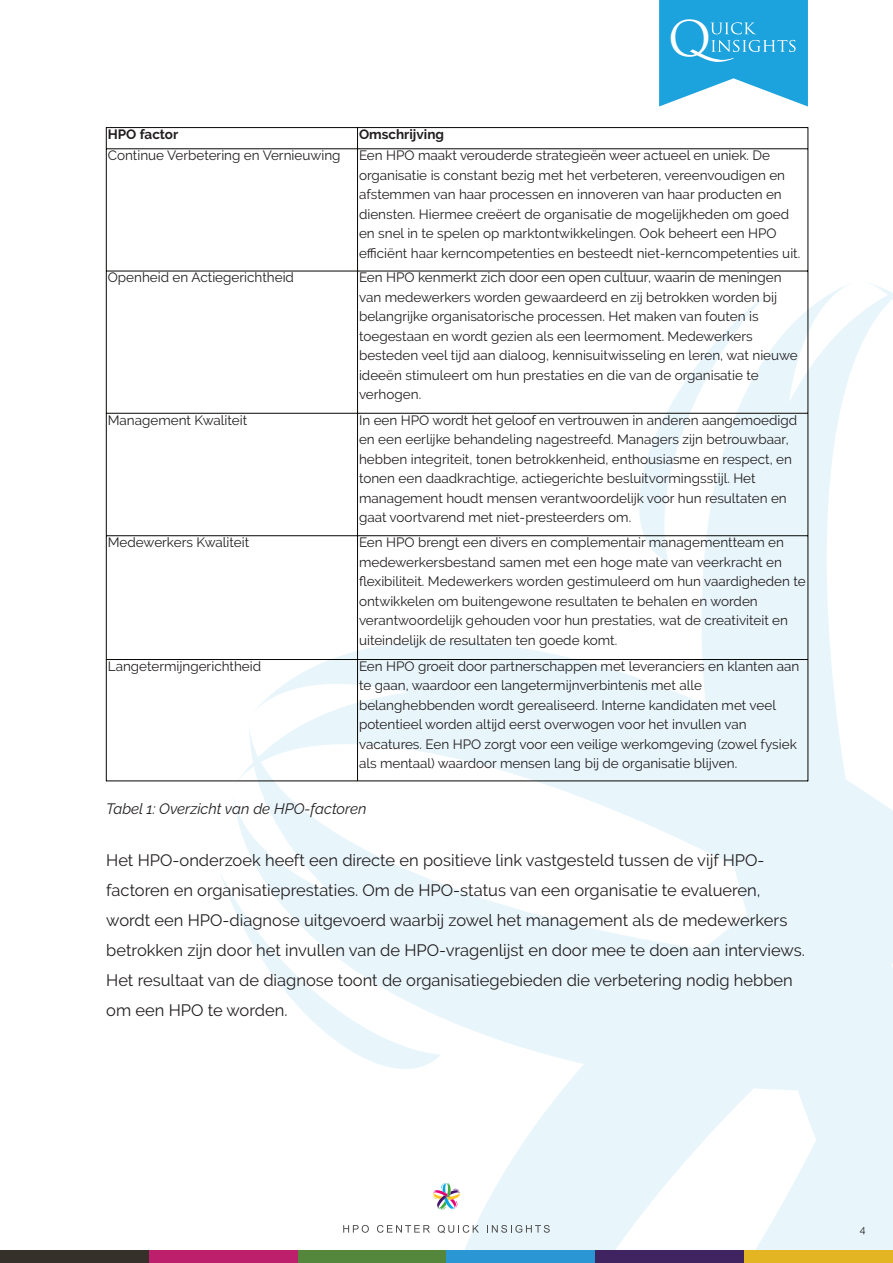
<style>
.page{position:relative;width:893px;height:1263px;background:#fff}
.page>*{position:absolute;margin:0;border:0;box-sizing:border-box;transform-origin:0 0}
.t1{font:47.85px "Trajan Pro";color:#fff}
.t2{font:16.5px/30px "Raleway";color:#231f20}
.t3{font:italic 15px "Raleway";color:#231f20}
.t4{font:13.5px/19.5px "Raleway";color:#231f20}
.t5{font:700 13.5px "Raleway";color:#231f20}
.t6{font:10.5px "Raleway";color:#231f20}
</style>
<div class="page">
<svg style="left:659px;top:0;width:149px;height:107px"></svg>
<svg style="left:437px;top:962px;width:182px;height:288px;fill:#e8f5fb"></svg>
<svg style="left:233px;top:641px;width:386px;height:321px"></svg>
<svg style="left:619px;top:280px;width:274px;height:970px"></svg>
<svg style="left:221px;top:871px;width:220px;height:217px"></svg>
<div style="left:0;top:1250px;width:149px;height:13px;background:#36302a"></div>
<div style="left:149px;top:1250px;width:149px;height:13px;background:#bd1f6c"></div>
<div style="left:298px;top:1250px;width:148px;height:13px;background:#54873c"></div>
<div style="left:446px;top:1250px;width:149px;height:13px;background:#2a96d3"></div>
<div style="left:595px;top:1250px;width:149px;height:13px;background:#402361"></div>
<div style="left:744px;top:1250px;width:149px;height:13px;background:#e4b522"></div>
<svg style="left:343px;top:1225px;width:26px;height:8px"></svg>
<svg style="left:377px;top:1225px;width:53px;height:8px"></svg>
<svg style="left:438px;top:1225px;width:41px;height:8px"></svg>
<svg style="left:487px;top:1225px;width:63px;height:8px"></svg>
<div style="left:428px;top:1177px;width:37px;height:38px;background:#fff;border-radius:50%"></div>
<svg style="left:432px;top:1182px;width:29px;height:28px"></svg>
<hr style="left:106px;top:127px;width:1px;height:654px;background:#080704">
<hr style="left:807px;top:127px;width:1px;height:654px;background:#080704">
<hr style="left:357px;top:128px;width:1px;height:653px;background:#080704">
<hr style="left:106px;top:127px;width:702px;height:1px;background:#080704">
<hr style="left:106px;top:148px;width:702px;height:1px;background:#080704">
<hr style="left:106px;top:271px;width:702px;height:1px;background:#080704">
<hr style="left:106px;top:413px;width:702px;height:1px;background:#080704">
<hr style="left:106px;top:535px;width:702px;height:1px;background:#080704">
<hr style="left:106px;top:659px;width:702px;height:1px;background:#080704">
<hr style="left:106px;top:780px;width:702px;height:1px;background:#080704">
<h1 class="t1" style="left:668px;top:12px;width:45px">O</h1>
<p class="t5" style="left:108px;top:126px;width:72px">HPO factor</p>
<p class="t5" style="left:359px;top:126px;width:87px">Omschrijving</p>
<p class="t4" style="left:108px;top:146px;width:234px">Continue Verbetering en Vernieuwing</p>
<p class="t4" style="left:359px;top:146px;width:443px">Een HPO maakt verouderde strategieën weer actueel en uniek. De organisatie is constant bezig met het verbeteren, vereenvoudigen en afstemmen van haar processen en innoveren van haar producten en diensten. Hiermee creëert de organisatie de mogelijkheden om goed en snel in te spelen op marktontwikkelingen. Ook beheert een HPO efficiënt haar kerncompetenties en besteedt niet-kerncompetenties uit.</p>
<p class="t4" style="left:108px;top:268px;width:188px">Openheid en Actiegerichtheid</p>
<p class="t4" style="left:359px;top:268px;width:440px">Een HPO kenmerkt zich door een open cultuur, waarin de meningen van medewerkers worden gewaardeerd en zij betrokken worden bij belangrijke organisatorische processen. Het maken van fouten is toegestaan en wordt gezien als een leermoment. Medewerkers besteden veel tijd aan dialoog, kennisuitwisseling en leren, wat nieuwe ideeën stimuleert om hun prestaties en die van de organisatie te verhogen.</p>
<p class="t4" style="left:108px;top:410px;width:141px">Management Kwaliteit</p>
<p class="t4" style="left:359px;top:410px;width:440px">In een HPO wordt het geloof en vertrouwen in anderen aangemoedigd en een eerlijke behandeling nagestreefd. Managers zijn betrouwbaar, hebben integriteit, tonen betrokkenheid, enthousiasme en respect, en tonen een daadkrachtige, actiegerichte besluitvormingsstijl. Het management houdt mensen verantwoordelijk voor hun resultaten en gaat voortvarend met niet-presteerders om.</p>
<p class="t4" style="left:108px;top:532px;width:143px">Medewerkers Kwaliteit</p>
<p class="t4" style="left:359px;top:532px;width:448px">Een HPO brengt een divers en complementair managementteam en medewerkersbestand samen met een hoge mate van veerkracht en flexibiliteit. Medewerkers worden gestimuleerd om hun vaardigheden te ontwikkelen om buitengewone resultaten te behalen en worden verantwoordelijk gehouden voor hun prestaties, wat de creativiteit en uiteindelijk de resultaten ten goede komt.</p>
<p class="t4" style="left:108px;top:656px;width:155px">Langetermijngerichtheid</p>
<p class="t4" style="left:359px;top:656px;width:442px">Een HPO groeit door partnerschappen met leveranciers en klanten aan te gaan, waardoor een langetermijnverbintenis met alle belanghebbenden wordt gerealiseerd. Interne kandidaten met veel potentieel worden altijd eerst overwogen voor het invullen van vacatures. Een HPO zorgt voor een veilige werkomgeving (zowel fysiek als mentaal) waardoor mensen lang bij de organisatie blijven.</p>
<p class="t3" style="left:106px;top:800px;width:262px">Tabel 1: Overzicht van de HPO-factoren</p>
<p class="t2" style="left:106px;top:845px;width:700px">Het HPO-onderzoek heeft een directe en positieve link vastgesteld tussen de vijf HPO&shy;factoren en organisatieprestaties. Om de HPO-status van een organisatie te evalueren, wordt een HPO-diagnose uitgevoerd waarbij zowel het management als de medewerkers betrokken zijn door het invullen van de HPO-vragenlijst en door mee te doen aan interviews.<br>Het resultaat van de diagnose toont de organisatiegebieden die verbetering nodig hebben om een HPO te worden.</p>
<p class="t6" style="left:860px;top:1223px;width:7px">4</p>
</div>
